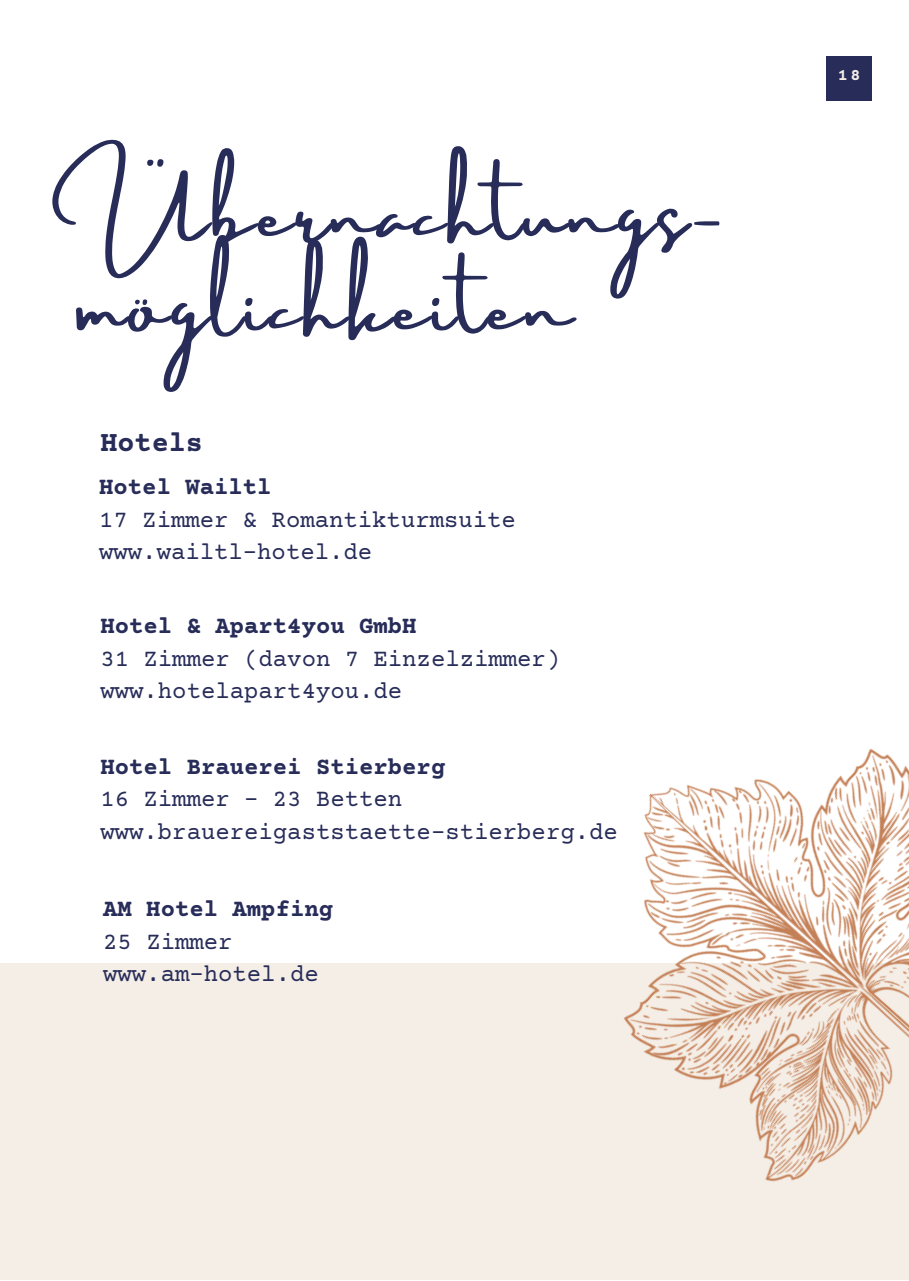
<style>
.page{position:relative;width:909px;height:1281px;background:#fff}
.page>*{position:absolute;margin:0;border:0;box-sizing:border-box;transform-origin:0 0}
.t1{font:76.8px/93.3px "Amsterdam Three";letter-spacing:.04em;color:#272c59}
.t2{font:700 28.5px "Courier Prime";color:#272c59}
.t3{font:24px "Courier Prime";color:#272c59}
.t4{font:700 24px "Courier Prime";color:#272c59}
.t5{font:700 16.8px "Courier Prime";color:#f4eee7}
</style>
<div class="page">
<div style="left:827px;top:56px;width:44px;height:45px;background:#272c59"></div>
<div style="left:0;top:963px;width:908px;height:316px;background:#f4eee7"></div>
<img style="left:623px;top:748px;width:285px;height:434px">
<p class="t1" style="left:76px;top:169px;width:649px">Übernachtungs&shy;möglichkeiten</p>
<p class="t2" style="left:100px;top:428px;width:104px">Hotels</p>
<p class="t4" style="left:99px;top:475px;width:174px">Hotel Wailtl</p>
<p class="t3" style="left:99px;top:508px;width:418px">17 Zimmer &amp; Romantikturmsuite</p>
<p class="t3" style="left:99px;top:540px;width:275px">www.wailtl-hotel.de</p>
<p class="t4" style="left:100px;top:614px;width:318px">Hotel &amp; Apart4you GmbH</p>
<p class="t3" style="left:100px;top:646px;width:461px">31 Zimmer (davon 7 Einzelzimmer)</p>
<p class="t3" style="left:100px;top:679px;width:303px">www.hotelapart4you.de</p>
<p class="t4" style="left:100px;top:755px;width:346px">Hotel Brauerei Stierberg</p>
<p class="t3" style="left:100px;top:787px;width:303px">16 Zimmer – 23 Betten</p>
<p class="t3" style="left:100px;top:820px;width:519px">www.brauereigaststaette-stierberg.de</p>
<p class="t4" style="left:103px;top:897px;width:231px">AM Hotel Ampfing</p>
<p class="t3" style="left:103px;top:929px;width:131px">25 Zimmer</p>
<p class="t3" style="left:103px;top:962px;width:217px">www.am-hotel.de</p>
<p class="t5" style="left:838px;top:67px;width:24px">18</p>
</div>
